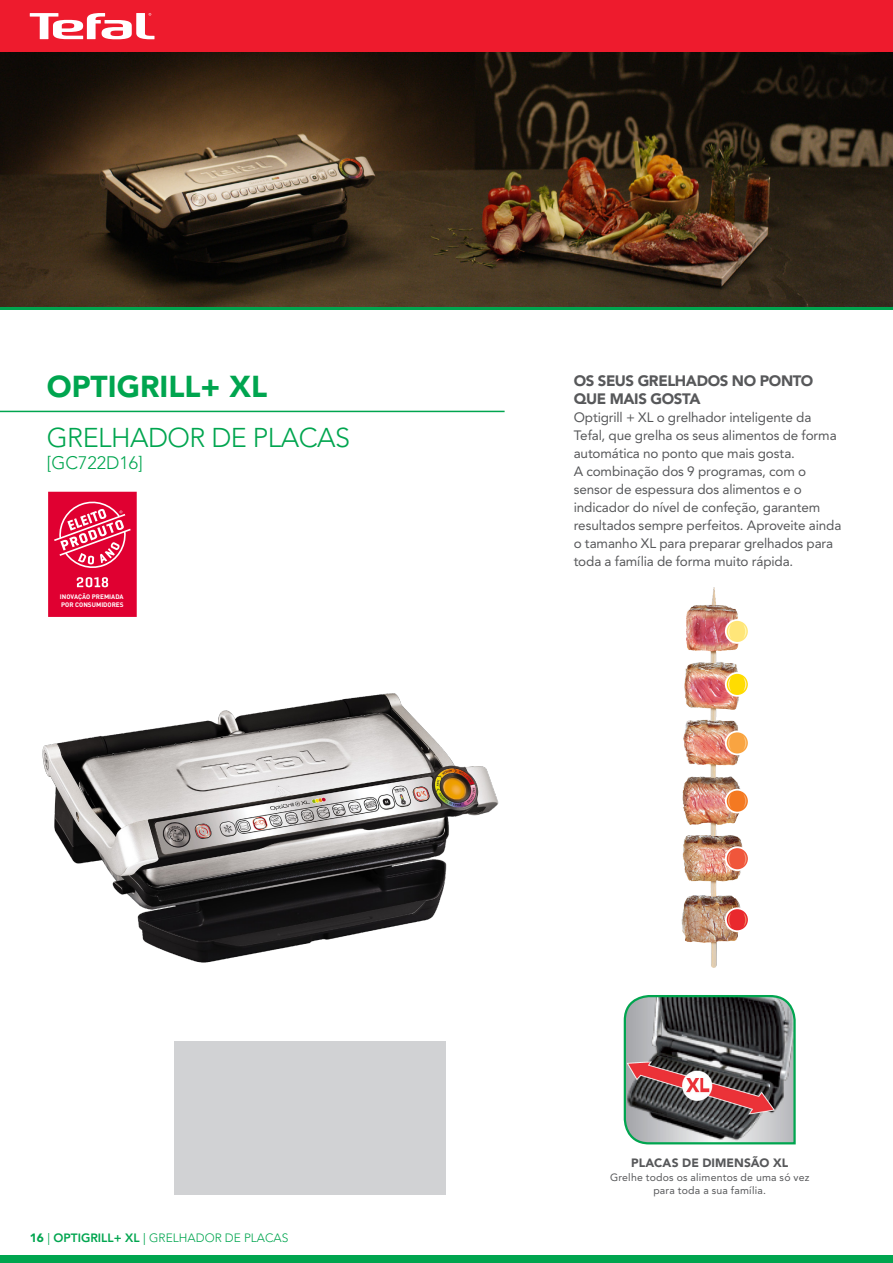
<style>
.page{position:relative;width:893px;height:1263px;background:#fff}
.page>*{position:absolute;margin:0;border:0;box-sizing:border-box;transform-origin:0 0}
.t1{font:900 30px "Avenir LT Std";color:#00a54f}
.t2{font:300 27px "Avenir LT Std";letter-spacing:-.02em;color:#00a54f}
.t3{font:300 18px "Avenir LT Std";color:#00a54f}
.t4{font:900 15px/18px "Avenir LT Std";letter-spacing:-.03em;color:#57585a}
.t5{font:13.5px/18px "Avenir LT Std";letter-spacing:-.01em;color:#57585a}
.t6{font:300 12px "Avenir LT Std";color:#00a54f}
.t7{font:900 12px "Avenir LT Std";letter-spacing:.005em;color:#57585a}
.t8{font:10.5px "Avenir LT Std";letter-spacing:.02em;color:#57585a}
.t9{font:700 6.45px/7.8px "DIN";color:#fff}
.s1{font-weight:900}
.s2{font-weight:400}
.s3{font-weight:800}
</style>
<div class="page">
<svg style="left:48px;top:491px;width:89px;height:126px;background:#e4224c"></svg>
<div style="left:0;top:1255px;width:893px;height:8px;background:#00a54f"></div>
<hr style="left:0;top:411px;width:505px;height:1px;background:#00a54f">
<hr style="left:0;top:306px;width:893px;height:3px;background:#00a54f">
<img style="left:0;top:52px;width:893px;height:254px">
<div style="left:0;top:0;width:893px;height:52px;background:#ee1b2d"></div>
<svg style="left:30px;top:13px;width:124px;height:26px"></svg>
<svg style="left:623px;top:995px;width:173px;height:150px;background:#6f6d6a"></svg>
<img style="left:681px;top:587px;width:62px;height:381px">
<svg style="left:725px;top:730px;width:25px;height:25px"></svg>
<div style="left:727px;top:732px;width:21px;height:21px;background:#f9a441;border-radius:50%"></div>
<svg style="left:728px;top:736px;width:3px;height:14px"></svg>
<svg style="left:743px;top:736px;width:3px;height:14px"></svg>
<svg style="left:725px;top:672px;width:25px;height:25px"></svg>
<div style="left:727px;top:674px;width:21px;height:21px;background:#ffdc01;border-radius:50%"></div>
<svg style="left:728px;top:677px;width:3px;height:14px"></svg>
<svg style="left:743px;top:677px;width:3px;height:14px"></svg>
<svg style="left:725px;top:619px;width:25px;height:25px"></svg>
<div style="left:727px;top:621px;width:21px;height:21px;background:#ffe679;border-radius:50%"></div>
<svg style="left:728px;top:624px;width:3px;height:14px"></svg>
<svg style="left:743px;top:624px;width:3px;height:14px"></svg>
<svg style="left:725px;top:789px;width:25px;height:24px"></svg>
<div style="left:727px;top:790px;width:21px;height:22px;background:#f47921;border-radius:50%"></div>
<svg style="left:728px;top:794px;width:3px;height:14px"></svg>
<svg style="left:743px;top:794px;width:3px;height:14px"></svg>
<svg style="left:725px;top:846px;width:25px;height:25px"></svg>
<div style="left:727px;top:848px;width:21px;height:21px;background:#f0563b;border-radius:50%"></div>
<svg style="left:728px;top:852px;width:3px;height:14px"></svg>
<svg style="left:743px;top:852px;width:3px;height:14px"></svg>
<svg style="left:725px;top:907px;width:25px;height:25px"></svg>
<div style="left:727px;top:909px;width:21px;height:21px;background:#e9282d;border-radius:50%"></div>
<svg style="left:728px;top:913px;width:3px;height:14px"></svg>
<svg style="left:743px;top:913px;width:3px;height:14px"></svg>
<img style="left:42px;top:693px;width:457px;height:270px">
<div style="left:174px;top:1041px;width:272px;height:153px;background:#d1d2d4"></div>
<p class="t1" style="left:47px;top:368px;width:222px">OPTIGRILL+ XL</p>
<p class="t2" style="left:47px;top:422px;width:305px">GRELHADOR DE PLACAS</p>
<p class="t3" style="left:47px;top:452px;width:98px">[GC722D16]</p>
<p class="t9" style="left:60px;top:593px;width:65px">INOVAÇÃO PREMIADA<br>POR CONSUMIDORES</p>
<p class="t6" style="left:30px;top:1231px;width:260px"><span class="s1">16</span> <span class="s2">|</span> <span class="s3">OPTIGRILL+ XL</span> <span class="s2">|</span> GRELHADOR DE PLACAS</p>
<p class="t4" style="left:574px;top:371px;width:241px">OS SEUS GRELHADOS NO PONTO<br>QUE MAIS GOSTA</p>
<p class="t5" style="left:574px;top:408px;width:264px">Optigrill + XL o grelhador inteligente da<br>Tefal, que grelha os seus alimentos de forma automática no ponto que mais gosta.</p>
<p class="t5" style="left:574px;top:462px;width:269px">A combinação dos 9 programas, com o sensor de espessura dos alimentos e o indicador do nível de confeção, garantem resultados sempre perfeitos. Aproveite ainda o tamanho XL para preparar grelhados para toda a família de forma muito rápida.</p>
<p class="t7" style="left:631px;top:1156px;width:158px">PLACAS DE DIMENSÃO XL</p>
<p class="t8" style="left:610px;top:1171px;width:201px">Grelhe todos os alimentos de uma só vez</p>
<p class="t8" style="left:653px;top:1184px;width:114px">para toda a sua família.</p>
</div>
